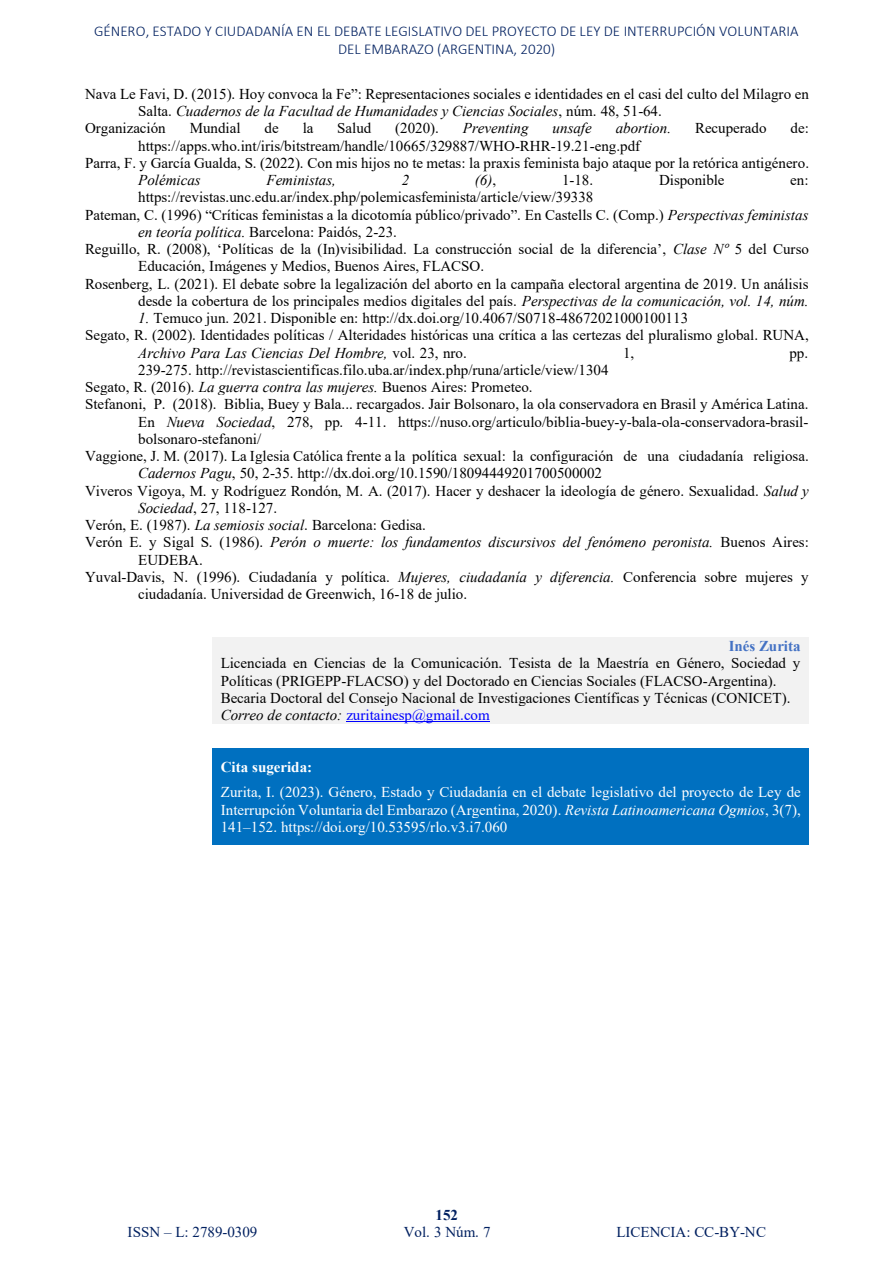
<style>
.page{position:relative;width:894px;height:1263px;background:#fff}
.page>*{position:absolute;margin:0;border:0;box-sizing:border-box;transform-origin:0 0}
.t1{font:15px/17.2px "Times New Roman";color:#000}
.t2{font:italic 15px "Times New Roman";color:#000}
.t3{font:15px/17.4px "Times New Roman";color:#fff;text-align:justify}
.t4{font:300 15px/18.3px "Calibri";color:#002060;text-align:center}
.t5{font:15px "Times New Roman";color:#002060}
.t6{font:700 15px "Times New Roman";color:#fff}
.t7{font:700 15px "Times New Roman";color:#4472c4}
.t8{font:700 15px "Times New Roman";color:#002060}
.s1{font-style:normal}
.s2{font-style:italic}
.s3{color:#00f}
</style>
<div class="page">
<div style="left:212px;top:637px;width:596px;height:86px;background:#f2f2f2"></div>
<hr style="left:346px;top:721px;width:143px;height:1px;background:#00f">
<div style="left:212px;top:748px;width:596px;height:96px;background:#0070c0"></div>
<p class="t4" style="left:94px;top:23px;width:705px">GÉNERO, ESTADO Y CIUDADANÍA EN EL DEBATE LEGISLATIVO DEL PROYECTO DE LEY DE INTERRUPCIÓN VOLUNTARIA<br>DEL EMBARAZO (ARGENTINA, 2020)</p>
<p class="t1" style="left:85px;top:85px;width:725px">Nava Le Favi, D. (2015). Hoy convoca la Fe”: Representaciones sociales e identidades en el casi del culto del Milagro en</p>
<p class="t2" style="left:138px;top:103px;width:525px"><span class="s1">Salta.</span> Cuadernos de la Facultad de Humanidades y Ciencias Sociales<span class="s1">, núm. 48, 51-64.</span></p>
<p class="t1" style="left:85px;top:120px;width:82px">Organización</p>
<p class="t1" style="left:190px;top:120px;width:52px">Mundial</p>
<p class="t1" style="left:264px;top:120px;width:16px">de</p>
<p class="t1" style="left:302px;top:120px;width:12px">la</p>
<p class="t1" style="left:337px;top:120px;width:36px">Salud</p>
<p class="t1" style="left:395px;top:120px;width:45px">(2020).</p>
<p class="t2" style="left:462px;top:120px;width:67px">Preventing</p>
<p class="t2" style="left:552px;top:120px;width:41px">unsafe</p>
<p class="t2" style="left:615px;top:120px;width:57px">abortion.</p>
<p class="t1" style="left:694px;top:120px;width:73px">Recuperado</p>
<p class="t1" style="left:790px;top:120px;width:20px">de:</p>
<p class="t1" style="left:85px;top:137px;width:725px;text-indent:53px">https://apps.who.int/iris/bitstream/handle/10665/329887/WHO-RHR-19.21-eng.pdf<br>Parra, F. y García Gualda, S. (2022). Con mis hijos no te metas: la praxis feminista bajo ataque por la retórica antigénero.</p>
<p class="t2" style="left:138px;top:172px;width:64px">Polémicas</p>
<p class="t2" style="left:266px;top:172px;width:71px">Feministas,</p>
<p class="t2" style="left:401px;top:172px;width:9px">2</p>
<p class="t2" style="left:474px;top:172px;width:23px">(6)<span class="s1">,</span></p>
<p class="t1" style="left:561px;top:171px;width:33px">1-18.</p>
<p class="t1" style="left:658px;top:171px;width:67px">Disponible</p>
<p class="t1" style="left:790px;top:171px;width:20px">en:</p>
<p class="t1" style="left:138px;top:189px;width:456px">https://revistas.unc.edu.ar/index.php/polemicasfeminista/article/view/39338</p>
<p class="t1" style="left:85px;top:206px;width:724px">Pateman, C. (1996) “Críticas feministas a la dicotomía público/privado”. En Castells C. (Comp.) <span class="s2">Perspectivas feministas</span></p>
<p class="t1" style="left:138px;top:223px;width:260px"><span class="s2">en teoría política.</span> Barcelona: Paidós, 2-23.</p>
<p class="t1" style="left:85px;top:240px;width:725px">Reguillo, R. (2008), ‘Políticas de la (In)visibilidad. La construcción social de la diferencia’, <span class="s2">Clase Nº</span> 5 del Curso</p>
<p class="t1" style="left:138px;top:258px;width:347px">Educación, Imágenes y Medios, Buenos Aires, FLACSO.</p>
<p class="t1" style="left:85px;top:275px;width:724px">Rosenberg, L. (2021). El debate sobre la legalización del aborto en la campaña electoral argentina de 2019. Un análisis</p>
<p class="t1" style="left:138px;top:292px;width:671px">desde la cobertura de los principales medios digitales del país. <span class="s2">Perspectivas de la comunicación, vol. 14, núm.</span></p>
<p class="t1" style="left:138px;top:309px;width:551px"><span class="s2">1.</span> Temuco jun. 2021. Disponible en: http://dx.doi.org/10.4067/S0718-48672021000100113</p>
<p class="t1" style="left:85px;top:327px;width:725px">Segato, R. (2002). Identidades políticas / Alteridades históricas una crítica a las certezas del pluralismo global. RUNA,</p>
<p class="t2" style="left:138px;top:344px;width:330px">Archivo Para Las Ciencias Del Hombre, <span class="s1">vol. 23, nro.</span></p>
<p class="t1" style="left:622px;top:344px;width:13px">1,</p>
<p class="t1" style="left:789px;top:344px;width:20px">pp.</p>
<p class="t1" style="left:138px;top:361px;width:471px">239-275. http://revistascientificas.filo.uba.ar/index.php/runa/article/view/1304</p>
<p class="t1" style="left:85px;top:378px;width:449px">Segato, R. (2016). <span class="s2">La guerra contra las mujeres.</span> Buenos Aires: Prometeo.</p>
<p class="t1" style="left:85px;top:396px;width:724px">Stefanoni, P. (2018). Biblia, Buey y Bala... recargados. Jair Bolsonaro, la ola conservadora en Brasil y América Latina.</p>
<p class="t1" style="left:138px;top:413px;width:671px">En <span class="s2">Nueva Sociedad</span>, 278, pp. 4-11. https://nuso.org/articulo/biblia-buey-y-bala-ola-conservadora-brasil-</p>
<p class="t1" style="left:138px;top:430px;width:124px">bolsonaro-stefanoni/</p>
<p class="t1" style="left:85px;top:448px;width:725px">Vaggione, J. M. (2017). La Iglesia Católica frente a la política sexual: la configuración de una ciudadanía religiosa.</p>
<p class="t1" style="left:138px;top:465px;width:465px"><span class="s2">Cadernos Pagu</span>, 50, 2-35. http://dx.doi.org/10.1590/18094449201700500002</p>
<p class="t1" style="left:85px;top:482px;width:725px">Viveros Vigoya, M. y Rodríguez Rondón, M. A. (2017). Hacer y deshacer la ideología de género. Sexualidad. <span class="s2">Salud y</span></p>
<p class="t1" style="left:138px;top:499px;width:140px"><span class="s2">Sociedad</span>, 27, 118-127.</p>
<p class="t1" style="left:85px;top:517px;width:342px">Verón, E. (1987). <span class="s2">La semiosis social</span>. Barcelona: Gedisa.</p>
<p class="t2" style="left:85px;top:534px;width:725px"><span class="s1">Verón E. y Sigal S. (1986).</span> Perón o muerte: los fundamentos discursivos del fenómeno peronista. <span class="s1">Buenos Aires:</span></p>
<p class="t1" style="left:138px;top:551px;width:66px">EUDEBA.</p>
<p class="t1" style="left:85px;top:568px;width:725px">Yuval-Davis, N. (1996). Ciudadanía y política. <span class="s2">Mujeres, ciudadanía y diferencia.</span> Conferencia sobre mujeres y</p>
<p class="t1" style="left:138px;top:586px;width:330px">ciudadanía. Universidad de Greenwich, 16-18 de julio.</p>
<p class="t7" style="left:728px;top:637px;width:73px">Inés Zurita</p>
<p class="t1" style="left:221px;top:655px;width:581px">Licenciada en Ciencias de la Comunicación. Tesista de la Maestría en Género, Sociedad y Políticas (PRIGEPP-FLACSO) y del Doctorado en Ciencias Sociales (FLACSO-Argentina).<br>Becaria Doctoral del Consejo Nacional de Investigaciones Científicas y Técnicas (CONICET).<br><span class="s2">Correo de contacto:</span> <span class="s3">zuritainesp@gmail.com</span></p>
<p class="t6" style="left:221px;top:758px;width:93px">Cita sugerida:</p>
<p class="t3" style="left:221px;top:784px;width:581px">Zurita, I. (2023). Género, Estado y Ciudadanía en el debate legislativo del proyecto de Ley de Interrupción Voluntaria del Embarazo (Argentina, 2020). <span class="s2">Revista Latinoamericana Ogmios</span>, 3(7), 141–152. https://doi.org/10.53595/rlo.v3.i7.060</p>
<p class="t8" style="left:435px;top:1206px;width:24px">152</p>
<p class="t5" style="left:128px;top:1223px;width:131px">ISSN – L: 2789-0309</p>
<p class="t5" style="left:403px;top:1223px;width:88px">Vol. 3 Núm. 7</p>
<p class="t5" style="left:616px;top:1223px;width:151px">LICENCIA: CC-BY-NC</p>
</div>
